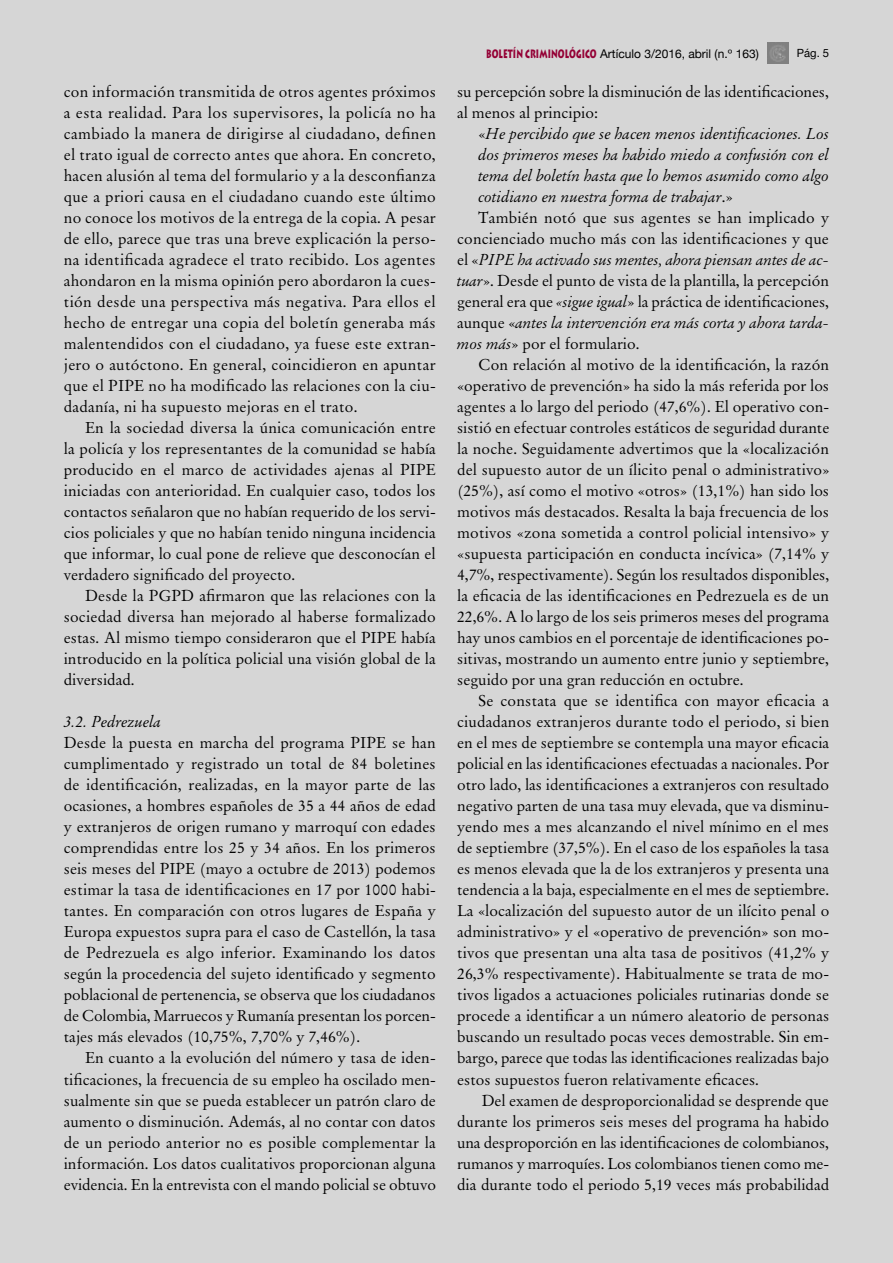
<style>
.page{position:relative;width:893px;height:1263px;background:#d6d6d6}
.page>*{position:absolute;margin:0;border:0;box-sizing:border-box;transform-origin:0 0}
.Texto_normal{font:15.75px/21px "Original Garamond BT";color:#000;text-align:justify}
.Texto_primera_linea{font:15.75px/21px "Original Garamond BT";letter-spacing:-.01em;color:#000;text-align:justify}
.Texto_sangrado{font:italic 15.75px/21px "Original Garamond BT";color:#000;text-align:justify}
.Subtítulos_de_apartados{font:italic 15.75px "Original Garamond BT";color:#000}
.t1{font:12px "Helvetica Neue";color:#000}
.t2{font:11.25px "Helvetica Neue";color:#000}
.s1{font-family:"Lithos Pro";font-weight:900;color:#940035}
.s2{font-style:normal}
.s3{font-style:italic}
</style>
<div class="page">
<img style="left:767px;top:43px;width:21px;height:21px">
<p class="Texto_normal" style="left:64px;top:81px;width:374px">con información transmitida de otros agentes próximos a esta realidad. Para los supervisores, la policía no ha cambiado la manera de dirigirse al ciudadano, definen el trato igual de correcto antes que ahora. En concreto, hacen alusión al tema del formulario y a la desconfianza que a priori causa en el ciudadano cuando este último no conoce los motivos de la entrega de la copia. A pesar de ello, parece que tras una breve explicación la perso&shy;na identificada agradece el trato recibido. Los agentes ahondaron en la misma opinión pero abordaron la cues&shy;tión desde una perspectiva más negativa. Para ellos el hecho de entregar una copia del boletín generaba más malentendidos con el ciudadano, ya fuese este extran&shy;jero o autóctono. En general, coincidieron en apuntar que el PIPE no ha modificado las relaciones con la ciu&shy;dadanía, ni ha supuesto mejoras en el trato.</p>
<p class="Texto_normal" style="left:64px;top:417px;width:374px;text-indent:21px">En la sociedad diversa la única comunicación entre la policía y los representantes de la comunidad se había producido en el marco de actividades ajenas al PIPE iniciadas con anterioridad. En cualquier caso, todos los contactos señalaron que no habían requerido de los servi&shy;cios policiales y que no habían tenido ninguna incidencia que informar, lo cual pone de relieve que desconocían el verdadero significado del proyecto.</p>
<p class="Texto_normal" style="left:64px;top:585px;width:374px;text-indent:21px">Desde la PGPD afirmaron que las relaciones con la sociedad diversa han mejorado al haberse formalizado estas. Al mismo tiempo consideraron que el PIPE había introducido en la política policial una visión global de la diversidad.</p>
<p class="Subtítulos_de_apartados" style="left:64px;top:712px;width:99px">3.2. Pedrezuela</p>
<p class="Texto_primera_linea" style="left:64px;top:732px;width:374px">Desde la puesta en marcha del programa PIPE se han cumplimentado y registrado un total de 84 boletines de identificación, realizadas, en la mayor parte de las ocasiones, a hombres españoles de 35 a 44 años de edad y extranjeros de origen rumano y marroquí con edades comprendidas entre los 25 y 34 años. En los primeros seis meses del PIPE (mayo a octubre de 2013) podemos estimar la tasa de identificaciones en 17 por 1000 habi&shy;tantes. En comparación con otros lugares de España y Europa expuestos supra para el caso de Castellón, la tasa de Pedrezuela es algo inferior. Examinando los datos según la procedencia del sujeto identificado y segmento poblacional de pertenencia, se observa que los ciudadanos de Colombia, Marruecos y Rumanía presentan los porcen&shy;tajes más elevados (10,75%, 7,70% y 7,46%).</p>
<p class="Texto_normal" style="left:64px;top:1047px;width:374px;text-indent:21px">En cuanto a la evolución del número y tasa de iden&shy;tificaciones, la frecuencia de su empleo ha oscilado men&shy;sualmente sin que se pueda establecer un patrón claro de aumento o disminución. Además, al no contar con datos de un periodo anterior no es posible complementar la información. Los datos cualitativos proporcionan alguna evidencia. En la entrevista con el mando policial se obtuvo</p>
<p class="t1" style="left:486px;top:46px;width:274px"><span class="s1">BOLETÍN CRIMINOLÓGICO</span> Artículo 3/2016, abril (n.º 163)</p>
<p class="t2" style="left:797px;top:47px;width:34px">Pág. 5</p>
<p class="Texto_normal" style="left:457px;top:81px;width:373px">su percepción sobre la disminución de las identificaciones, al menos al principio:</p>
<p class="Texto_sangrado" style="left:478px;top:123px;width:352px"><span class="s2">«</span>He percibido que se hacen menos identificaciones. Los dos primeros meses ha habido miedo a confusión con el tema del boletín hasta que lo hemos asumido como algo cotidiano en nuestra forma de trabajar<span class="s2">.»</span></p>
<p class="Texto_normal" style="left:457px;top:207px;width:374px;text-indent:21px">También notó que sus agentes se han implicado y concienciado mucho más con las identificaciones y que el «<span class="s3">PIPE ha activado sus mentes, ahora piensan antes de ac&shy;tuar</span>». Desde el punto de vista de la plantilla, la percepción general era que <span class="s3">«sigue igual</span>» la práctica de identificaciones, aunque «<span class="s3">antes la intervención era más corta y ahora tarda&shy;mos más</span>» por el formulario.</p>
<p class="Texto_normal" style="left:457px;top:354px;width:374px;text-indent:21px">Con relación al motivo de la identificación, la razón «operativo de prevención» ha sido la más referida por los agentes a lo largo del periodo (47,6%). El operativo con&shy;sistió en efectuar controles estáticos de seguridad durante la noche. Seguidamente advertimos que la «localización del supuesto autor de un ílicito penal o administrativo» (25%), así como el motivo «otros» (13,1%) han sido los motivos más destacados. Resalta la baja frecuencia de los motivos «zona sometida a control policial intensivo» y «supuesta participación en conducta incívica» (7,14% y 4,7%, respectivamente). Según los resultados disponibles, la eficacia de las identificaciones en Pedrezuela es de un 22,6%. A lo largo de los seis primeros meses del programa hay unos cambios en el porcentaje de identificaciones po&shy;sitivas, mostrando un aumento entre junio y septiembre, seguido por una gran reducción en octubre.</p>
<p class="Texto_normal" style="left:457px;top:690px;width:374px;text-indent:21px">Se constata que se identifica con mayor eficacia a ciudadanos extranjeros durante todo el periodo, si bien en el mes de septiembre se contempla una mayor eficacia policial en las identificaciones efectuadas a nacionales. Por otro lado, las identificaciones a extranjeros con resultado negativo parten de una tasa muy elevada, que va disminu&shy;yendo mes a mes alcanzando el nivel mínimo en el mes de septiembre (37,5%). En el caso de los españoles la tasa es menos elevada que la de los extranjeros y presenta una tendencia a la baja, especialmente en el mes de septiembre.<br>La «localización del supuesto autor de un ilícito penal o administrativo» y el «operativo de prevención» son mo&shy;tivos que presentan una alta tasa de positivos (41,2% y 26,3% respectivamente). Habitualmente se trata de mo&shy;tivos ligados a actuaciones policiales rutinarias donde se procede a identificar a un número aleatorio de personas buscando un resultado pocas veces demostrable. Sin em&shy;bargo, parece que todas las identificaciones realizadas bajo estos supuestos fueron relativamente eficaces.</p>
<p class="Texto_normal" style="left:457px;top:1089px;width:374px;text-indent:25px">Del examen de desproporcionalidad se desprende que durante los primeros seis meses del programa ha habido una desproporción en las identificaciones de colombianos, rumanos y marroquíes. Los colombianos tienen como me&shy;dia durante todo el periodo 5,19 veces más probabilidad</p>
</div>
